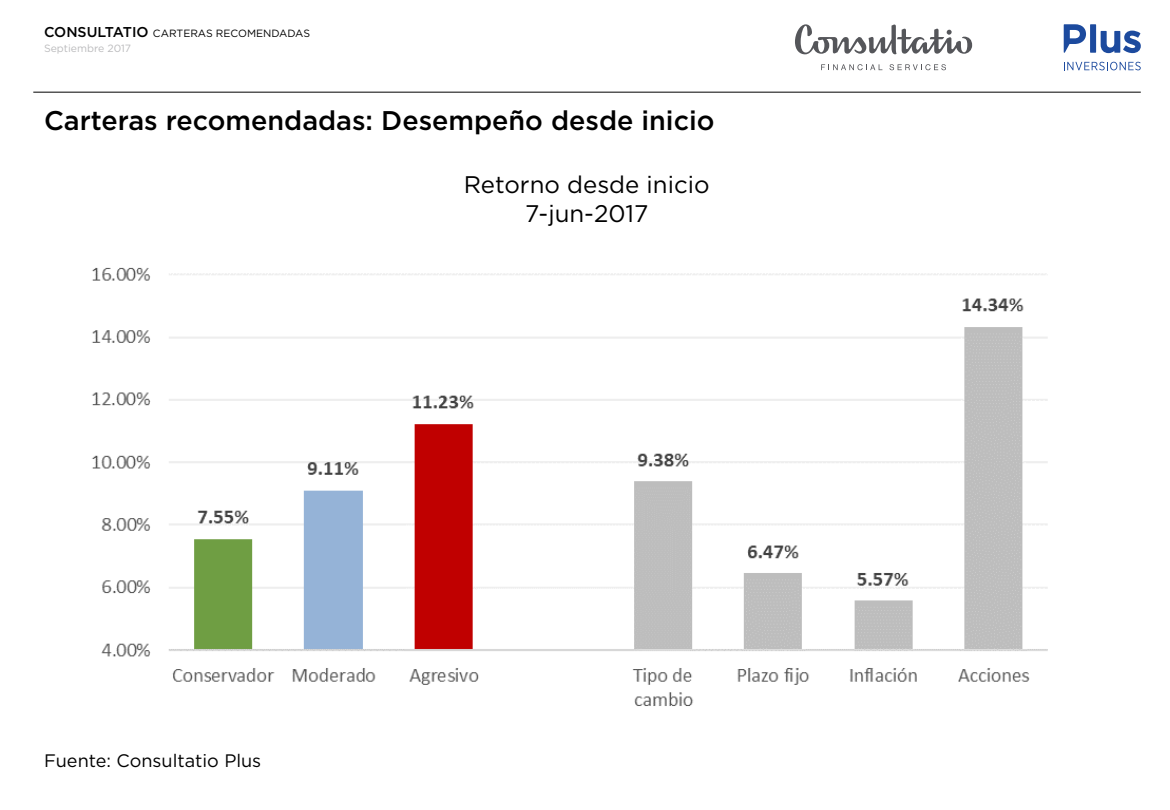
<style>
.page{position:relative;width:1170px;height:810px;background:#fff}
.page>*{position:absolute;margin:0;border:0;box-sizing:border-box;transform-origin:0 0}
.t1{font:500 27px "Gotham";color:#000}
.t2{font:24px/28.8px "Gotham";color:#000;text-align:center}
.t3{font:18.15px "Gotham";color:#000}
.t4{font:10.5px "Gotham";color:#000}
.t5{font:10.5px "Gotham";color:#bbbbbd}
.s1{font-weight:500;font-size:14.25px}
</style>
<div class="page">
<hr style="left:33px;top:92px;width:1108px;height:1px;background:#000">
<svg style="left:1064px;top:62px;width:77px;height:8px"></svg>
<div style="left:1090px;top:24px;width:6px;height:29px;background:#1c4a9e"></div>
<svg style="left:1101px;top:31px;width:40px;height:22px"></svg>
<svg style="left:1064px;top:24px;width:22px;height:29px"></svg>
<svg style="left:795px;top:24px;width:177px;height:30px"></svg>
<svg style="left:821px;top:64px;width:61px;height:6px"></svg>
<svg style="left:889px;top:64px;width:57px;height:6px"></svg>
<img style="left:92px;top:267px;width:956px;height:439px">
<p class="t4" style="left:44px;top:27px;width:268px"><span class="s1">CONSULTATIO</span> CARTERAS RECOMENDADAS</p>
<p class="t5" style="left:44px;top:43px;width:89px">Septiembre 2017</p>
<p class="t1" style="left:44px;top:105px;width:672px">Carteras recomendadas: Desempeño desde inicio</p>
<p class="t2" style="left:464px;top:170px;width:247px">Retorno desde inicio<br>7-jun-2017</p>
<p class="t3" style="left:44px;top:750px;width:219px">Fuente: Consultatio Plus</p>
</div>
